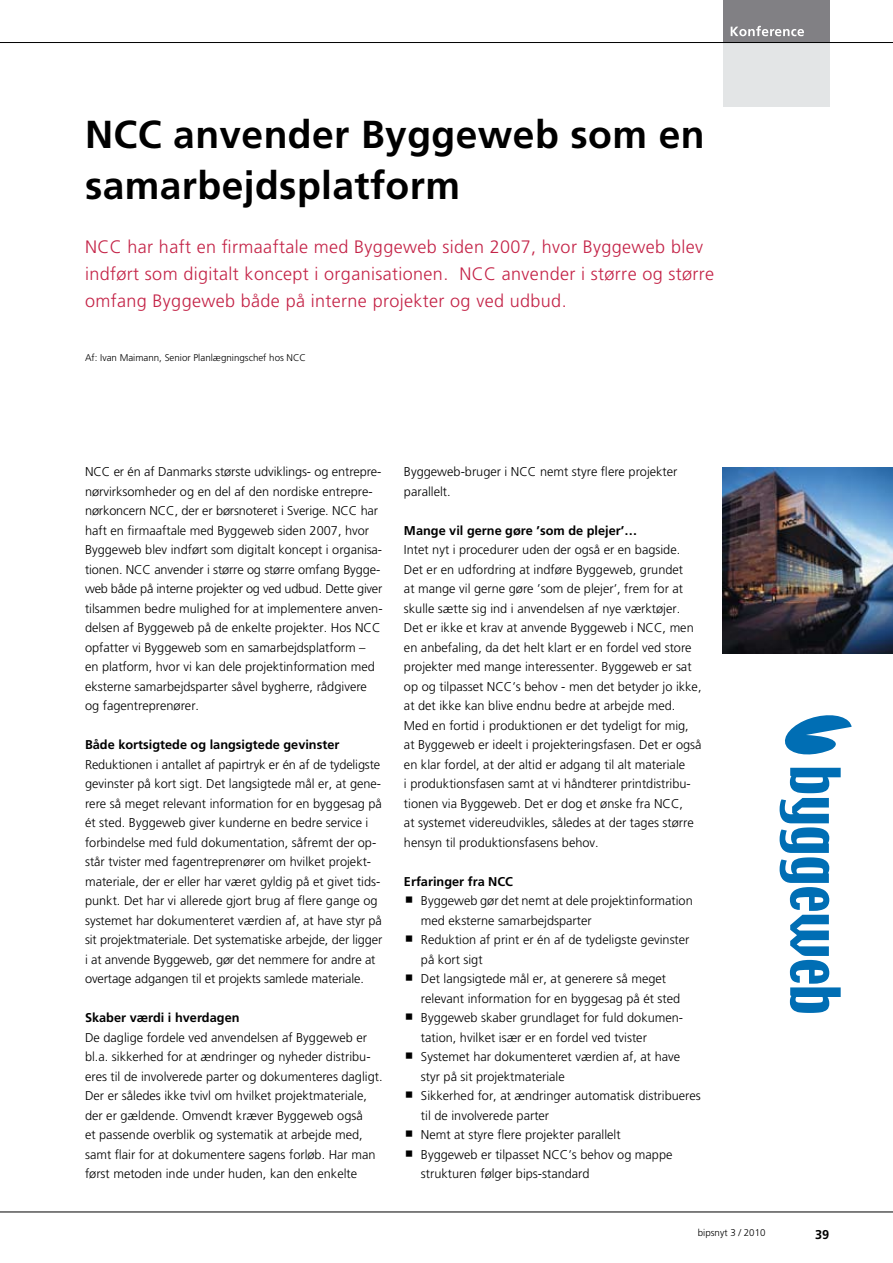
<style>
.page{position:relative;width:893px;height:1263px;background:#fff}
.page>*{position:absolute;margin:0;border:0;box-sizing:border-box;transform-origin:0 0}
.t1{font:700 39px/51px "Frutiger";letter-spacing:.01em;color:#000}
.t2{font:300 18px/27px "Frutiger";letter-spacing:.02em;color:#c42347}
.t3{font:300 12.75px/19.5px "Frutiger";color:#000}
.t4{font:700 12.75px "Frutiger";color:#000}
.t5{font:300 9.75px "Frutiger";color:#000}
</style>
<div class="page">
<img style="left:723px;top:467px;width:170px;height:186px">
<svg style="left:785px;top:715px;width:67px;height:40px"></svg>
<svg style="left:780px;top:768px;width:61px;height:245px"></svg>
<hr style="left:0;top:1211px;width:893px;height:1px;background:#000">
<div style="left:723px;top:40px;width:106px;height:66px;background:#e3e5e6"></div>
<div style="left:723px;top:0;width:106px;height:43px;background:#818084"></div>
<svg style="left:731px;top:26px;width:73px;height:10px"></svg>
<hr style="left:0;top:42px;width:893px;height:1px;background:#000">
<h1 class="t1" style="left:85px;top:109px;width:621px">NCC anvender Byggeweb som en samarbejdsplatform</h1>
<h2 class="t2" style="left:85px;top:234px;width:631px">NCC har haft en firmaaftale med Byggeweb siden 2007, hvor Byggeweb blev indført som digitalt koncept i organisationen. NCC anvender i større og større omfang Byggeweb både på interne projekter og ved udbud.</h2>
<p class="t5" style="left:85px;top:352px;width:223px">Af: Ivan Maimann, Senior Planlægningschef hos NCC</p>
<p class="t3" style="left:85px;top:462px;width:299px">NCC er én af Danmarks største udviklings- og entrepre&shy;nørvirksomheder og en del af den nordiske entrepre&shy;nørkoncern NCC, der er børsnoteret i Sverige. NCC har haft en firmaaftale med Byggeweb siden 2007, hvor Byggeweb blev indført som digitalt koncept i organisa&shy;tionen. NCC anvender i større og større omfang Bygge&shy;web både på interne projekter og ved udbud. Dette giver tilsammen bedre mulighed for at implementere anven&shy;delsen af Byggeweb på de enkelte projekter. Hos NCC opfatter vi Byggeweb som en samarbejdsplatform –<br>en platform, hvor vi kan dele projektinformation med eksterne samarbejdsparter såvel bygherre, rådgivere og fagentreprenører.</p>
<p class="t4" style="left:85px;top:737px;width:256px">Både kortsigtede og langsigtede gevinster</p>
<p class="t3" style="left:85px;top:755px;width:299px">Reduktionen i antallet af papirtryk er én af de tydeligste gevinster på kort sigt. Det langsigtede mål er, at gene&shy;rere så meget relevant information for en byggesag på ét sted. Byggeweb giver kunderne en bedre service i forbindelse med fuld dokumentation, såfremt der op&shy;står tvister med fagentreprenører om hvilket projekt&shy;materiale, der er eller har været gyldig på et givet tids&shy;punkt. Det har vi allerede gjort brug af flere gange og systemet har dokumenteret værdien af, at have styr på sit projektmateriale. Det systematiske arbejde, der ligger i at anvende Byggeweb, gør det nemmere for andre at overtage adgangen til et projekts samlede materiale.</p>
<p class="t4" style="left:85px;top:1010px;width:156px">Skaber værdi i hverdagen</p>
<p class="t3" style="left:85px;top:1028px;width:299px">De daglige fordele ved anvendelsen af Byggeweb er bl.a. sikkerhed for at ændringer og nyheder distribu&shy;eres til de involverede parter og dokumenteres dagligt.<br>Der er således ikke tvivl om hvilket projektmateriale, der er gældende. Omvendt kræver Byggeweb også<br>et passende overblik og systematik at arbejde med, samt flair for at dokumentere sagens forløb. Har man først metoden inde under huden, kan den enkelte</p>
<p class="t3" style="left:404px;top:462px;width:275px">Byggeweb-bruger i NCC nemt styre flere projekter parallelt.</p>
<p class="t4" style="left:404px;top:523px;width:235px">Mange vil gerne gøre ’som de plejer’…</p>
<p class="t3" style="left:404px;top:540px;width:299px">Intet nyt i procedurer uden der også er en bagside.<br>Det er en udfordring at indføre Byggeweb, grundet<br>at mange vil gerne gøre ’som de plejer’, frem for at skulle sætte sig ind i anvendelsen af nye værktøjer.<br>Det er ikke et krav at anvende Byggeweb i NCC, men en anbefaling, da det helt klart er en fordel ved store projekter med mange interessenter. Byggeweb er sat op og tilpasset NCC’s behov - men det betyder jo ikke, at det ikke kan blive endnu bedre at arbejde med.<br>Med en fortid i produktionen er det tydeligt for mig, at Byggeweb er ideelt i projekteringsfasen. Det er også en klar fordel, at der altid er adgang til alt materiale<br>i produktionsfasen samt at vi håndterer printdistribu&shy;tionen via Byggeweb. Det er dog et ønske fra NCC,<br>at systemet videreudvikles, således at der tages større hensyn til produktionsfasens behov.</p>
<p class="t4" style="left:404px;top:874px;width:111px">Erfaringer fra NCC</p>
<p class="t3" style="left:421px;top:891px;width:281px">Byggeweb gør det nemt at dele projektinformation med eksterne samarbejdsparter<br>Reduktion af print er én af de tydeligste gevinster på kort sigt<br>Det langsigtede mål er, at generere så meget relevant information for en byggesag på ét sted Byggeweb skaber grundlaget for fuld dokumen&shy;tation, hvilket især er en fordel ved tvister<br>Systemet har dokumenteret værdien af, at have styr på sit projektmateriale<br>Sikkerhed for, at ændringer automatisk distribueres til de involverede parter<br>Nemt at styre flere projekter parallelt<br>Byggeweb er tilpasset NCC’s behov og mappe strukturen følger bips-standard</p>
<p class="t5" style="left:698px;top:1227px;width:69px">bipsnyt 3 / 2010</p>
<p class="t4" style="left:815px;top:1226px;width:16px">39</p>
</div>
